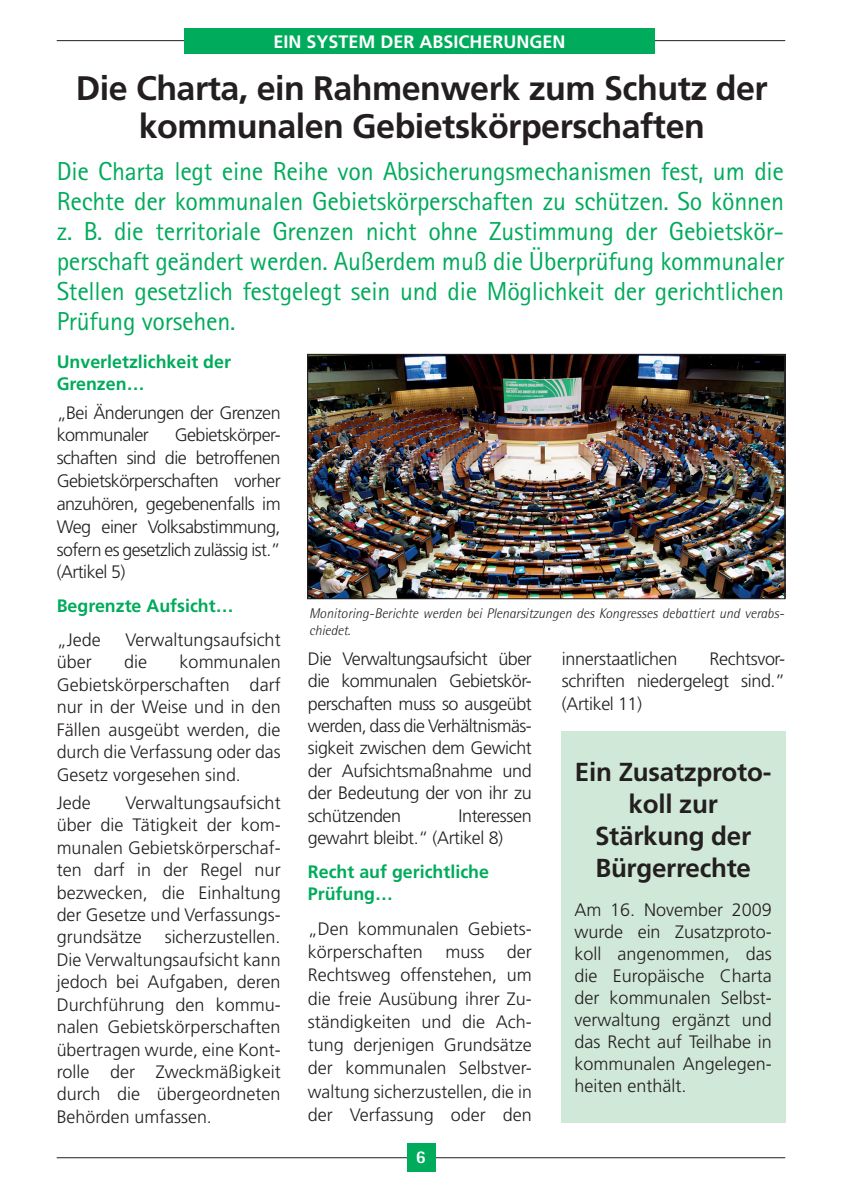
<style>
.page{position:relative;width:842px;height:1191px;background:#fff}
.page>*{position:absolute;margin:0;border:0;box-sizing:border-box;transform-origin:0 0}
.t1{font:700 34px/38px "Frutiger LT Std";letter-spacing:-.015em;color:#231f20;text-align:center}
.t2{font:26px/30px "Rotis Sans Serif Std";letter-spacing:-.01em;color:#00ab5b;text-align:justify}
.t3{font:700 26px/32px "Frutiger LT Std";letter-spacing:-.01em;color:#231f20;text-align:center}
.t4{font:300 18px/22.4px "Frutiger LT Std";color:#231f20;text-align:justify}
.t5{font:700 18px/22.4px "Frutiger LT Std";color:#00ab5b}
.t6{font:300 18px/22.4px "Frutiger LT Std";letter-spacing:-.02em;color:#231f20}
.t7{font:300 18px/22.8px "Frutiger LT Std";letter-spacing:-.03em;color:#231f20}
.t8{font:700 18px "Frutiger LT Std";color:#fff}
.t9{font:800 18px "Rotis Sans Serif Std";color:#fff}
.t10{font:italic 300 14px/16.8px "Rotis Semi Sans Std";color:#231f20}
</style>
<div class="page">
<hr style="left:57px;top:40px;width:728px;height:1px;background:#231f20">
<hr style="left:57px;top:1157px;width:728px;height:1px;background:#231f20">
<div style="left:184px;top:28px;width:471px;height:26px;background:#00ab5b"></div>
<div style="left:407px;top:1143px;width:28px;height:28px;background:#00ab5b"></div>
<img style="left:309px;top:356px;width:474px;height:241px">
<div style="left:307px;top:354px;width:478px;height:245px;border:1px solid #231f20"></div>
<div style="left:562px;top:731px;width:224px;height:392px;background:#d0e8d7"></div>
<p class="t8" style="left:273px;top:31px;width:294px">EIN SYSTEM DER ABSICHERUNGEN</p>
<h1 class="t1" style="left:76px;top:70px;width:693px">Die Charta, ein Rahmenwerk zum Schutz der kommunalen Gebietskörperschaften</h1>
<p class="t2" style="left:57px;top:156px;width:729px">Die Charta legt eine Reihe von Absicherungsmechanismen fest, um die Rechte der kommunalen Gebietskörperschaften zu schützen. So können z. B. die territoriale Grenzen nicht ohne Zustimmung der Gebietskör&shy;perschaft geändert werden. Außerdem muß die Überprüfung kommunaler Stellen gesetzlich festgelegt sein und die Möglichkeit der gerichtlichen Prüfung vorsehen.</p>
<p class="t5" style="left:57px;top:350px;width:176px">Unverletzlichkeit der<br>Grenzen…</p>
<p class="t7" style="left:57px;top:401px;width:225px">„Bei Änderungen der Grenzen kommunaler</p>
<p class="t4" style="left:57px;top:424px;width:225px;text-indent:118px">Gebietskörper&shy;schaften sind die betroffenen Gebietskörperschaften vorher anzuhören, gegebenenfalls im Weg einer Volksabstimmung, sofern es gesetzlich zulässig ist.” (Artikel 5)</p>
<p class="t5" style="left:57px;top:595px;width:178px">Begrenzte Aufsicht…</p>
<p class="t4" style="left:57px;top:629px;width:46px">„Jede</p>
<p class="t4" style="left:126px;top:629px;width:157px">Verwaltungsaufsicht</p>
<p class="t4" style="left:57px;top:651px;width:37px">über</p>
<p class="t4" style="left:124px;top:651px;width:25px">die</p>
<p class="t4" style="left:57px;top:651px;width:225px;text-indent:123px">kommunalen Gebietskörperschaften darf nur in der Weise und in den Fällen ausgeübt werden, die durch die Verfassung oder das Gesetz vorgesehen sind.</p>
<p class="t4" style="left:57px;top:791px;width:35px">Jede</p>
<p class="t4" style="left:57px;top:791px;width:225px;text-indent:69px">Verwaltungsaufsicht über die Tätigkeit der kom&shy;munalen Gebietskörperschaf&shy;ten darf in der Regel nur bezwecken, die Einhaltung der Gesetze und Verfassungs&shy;grundsätze</p>
<p class="t4" style="left:57px;top:926px;width:225px;text-indent:108px">sicherzustellen.<br>Die Verwaltungsaufsicht kann jedoch bei Aufgaben, deren Durchführung den kommu&shy;nalen Gebietskörperschaften übertragen wurde, eine Kont&shy;rolle der Zweckmäßigkeit durch die übergeordneten Behörden umfassen.</p>
<p class="t10" style="left:309px;top:604px;width:477px">Monitoring-Berichte werden bei Plenarsitzungen des Kongresses debattiert und verabs&shy;chiedet.</p>
<p class="t6" style="left:562px;top:647px;width:117px">innerstaatlichen</p>
<p class="t4" style="left:308px;top:647px;width:225px">Die Verwaltungsaufsicht über die kommunalen Gebietskör&shy;perschaften muss so ausgeübt werden, dass die Verhältnismäs&shy;sigkeit zwischen dem Gewicht der Aufsichtsmaßnahme und der Bedeutung der von ihr zu schützenden</p>
<p class="t4" style="left:562px;top:647px;width:225px;text-indent:148px">Rechtsvor&shy;schriften niedergelegt sind.” (Artikel 11)</p>
<h2 class="t3" style="left:575px;top:756px;width:198px">Ein Zusatzproto&shy;koll zur<br>Stärkung der<br>Bürgerrechte</h2>
<p class="t4" style="left:574px;top:899px;width:199px">Am 16. November 2009 wurde ein Zusatzproto&shy;koll angenommen, das die Europäische Charta der kommunalen Selbst&shy;verwaltung ergänzt und das Recht auf Teilhabe in kommunalen Angelegen&shy;heiten enthält.</p>
<p class="t6" style="left:308px;top:804px;width:225px;text-indent:151px">Interessen gewahrt bleibt.“ (Artikel 8)</p>
<p class="t5" style="left:308px;top:860px;width:183px">Recht auf gerichtliche<br>Prüfung…</p>
<p class="t4" style="left:308px;top:917px;width:225px;line-height:23.2px">„Den kommunalen Gebiets&shy;körperschaften muss der Rechtsweg offenstehen, um die freie Ausübung ihrer Zu&shy;ständigkeiten und die Ach&shy;tung derjenigen Grundsätze der kommunalen Selbstver&shy;waltung sicherzustellen, die in der Verfassung oder den</p>
<p class="t9" style="left:416px;top:1145px;width:12px">6</p>
</div>
